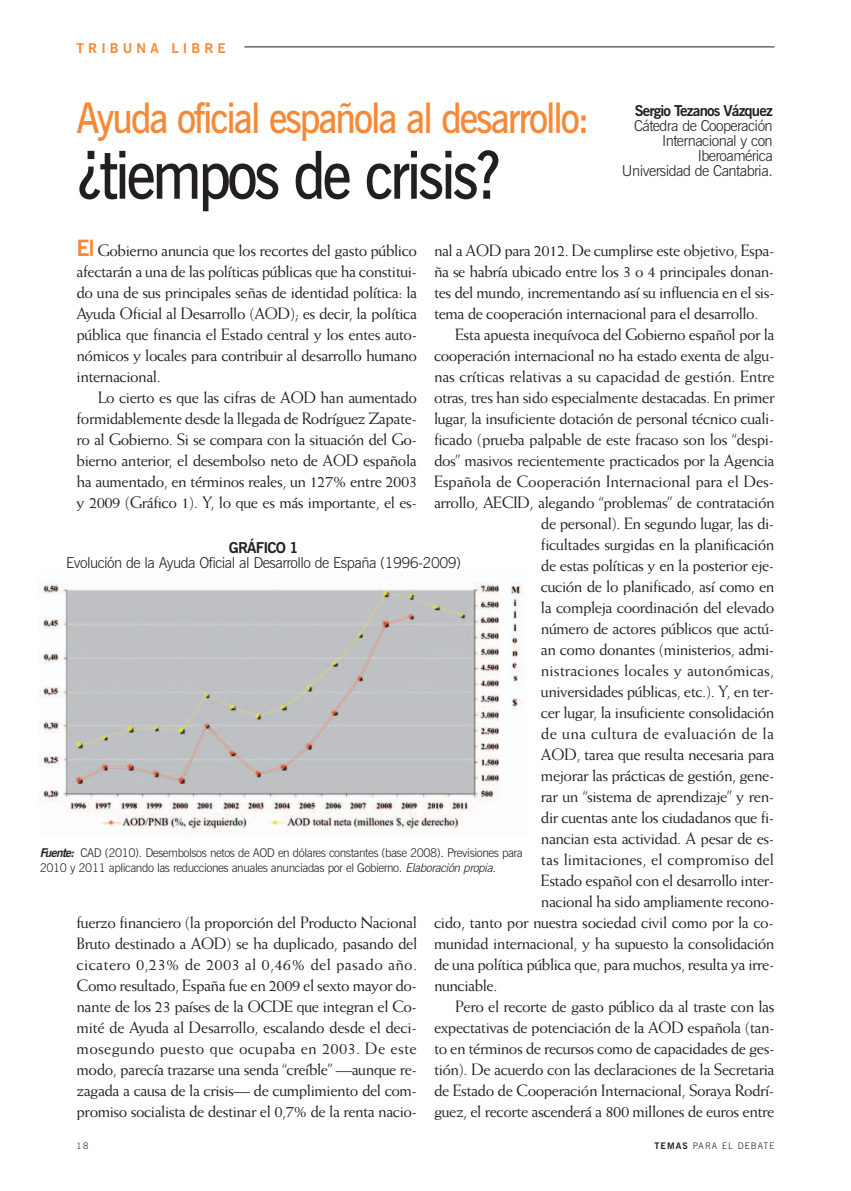
<style>
.page{position:relative;width:851px;height:1191px;background:#fff}
.page>*{position:absolute;margin:0;border:0;box-sizing:border-box;transform-origin:0 0}
.t1{font:600 66px "News Gothic BT";letter-spacing:-.055em;color:#231f20;scale:.9 1}
.t2{font:600 42px "News Gothic BT";letter-spacing:-.055em;color:#f58938;scale:.9 1}
.t3{font:16.5px/21px "Weiss Std";letter-spacing:-.03em;color:#231f20;text-align:justify}
.t4{font:16.5px "Weiss Std";letter-spacing:-.01em;color:#231f20}
.t5{font:16.5px "Weiss Std";color:#231f20}
.t6{font:16.5px "Weiss Std";letter-spacing:-.005em;color:#231f20}
.t7{font:16.5px "Weiss Std";letter-spacing:.015em;color:#231f20}
.t8{font:300 15px/15px "News Gothic BT";letter-spacing:-.035em;color:#231f20;text-align:right}
.t9{font:700 15px "News Gothic BT";letter-spacing:-.055em;color:#231f20}
.t10{font:700 13.5px "News Gothic BT";letter-spacing:.305em;color:#f58938}
.t11{font:300 12px/15px "News Gothic BT";letter-spacing:-.035em;color:#231f20}
.t12{font:300 9px "News Gothic BT";letter-spacing:.12em;color:#231f20}
.s1{font-family:"News Gothic BT";font-weight:700;font-size:22.5px;color:#f58938}
.s2{font-weight:700;font-style:italic}
.s3{font-style:italic}
.s4{font-weight:700}
</style>
<div class="page">
<hr style="left:244px;top:47px;width:530px;height:1px;background:#231f20">
<img style="left:39px;top:583px;width:484px;height:251px">
<p class="t10" style="left:77px;top:40px;width:150px">TRIBUNA LIBRE</p>
<h2 class="t2" style="left:77px;top:94px;width:571px">Ayuda oficial española al desarrollo:</h2>
<h1 class="t1" style="left:77px;top:137px;width:473px">¿tiempos de crisis?</h1>
<p class="t9" style="left:634px;top:102px;width:139px">Sergio Tezanos Vázquez</p>
<p class="t8" style="left:621px;top:118px;width:152px">Cátedra de Cooperación<br>Internacional y con<br>Iberoamérica<br>Universidad de Cantabria.</p>
<p class="t3" style="left:77px;top:241px;width:342px"><span class="s1">El</span> Gobierno anuncia que los recortes del gasto público afectarán a una de las políticas públicas que ha constitui&shy;do una de sus principales señas de identidad política: la Ayuda Oficial al Desarrollo (AOD); es decir, la política pública que financia el Estado central y los entes auto&shy;nómicos y locales para contribuir al desarrollo humano internacional.</p>
<p class="t3" style="left:77px;top:388px;width:342px;text-indent:21px">Lo cierto es que las cifras de AOD han aumentado formidablemente desde la llegada de Rodríguez Zapate&shy;ro al Gobierno. Si se compara con la situación del Go&shy;bierno anterior, el desembolso neto de AOD española ha aumentado, en términos reales, un 127% entre 2003 y 2009 (Gráfico 1). Y, lo que es más importante, el es-</p>
<p class="t3" style="left:434px;top:241px;width:342px">nal a AOD para 2012. De cumplirse este objetivo, Espa-</p>
<p class="t3" style="left:434px;top:262px;width:342px">ña se habría ubicado entre los 3 o 4 principales donan-</p>
<p class="t3" style="left:434px;top:283px;width:342px">tes del mundo, incrementando así su influencia en el sis-</p>
<p class="t3" style="left:434px;top:304px;width:326px">tema de cooperación internacional para el desarrollo.</p>
<p class="t3" style="left:455px;top:325px;width:321px">Esta apuesta inequívoca del Gobierno español por la</p>
<p class="t3" style="left:434px;top:346px;width:342px">cooperación internacional no ha estado exenta de algu-</p>
<p class="t3" style="left:434px;top:367px;width:342px">nas críticas relativas a su capacidad de gestión. Entre</p>
<p class="t3" style="left:434px;top:388px;width:342px">otras, tres han sido especialmente destacadas. En primer</p>
<p class="t3" style="left:434px;top:409px;width:342px">lugar, la insuficiente dotación de personal técnico cuali-</p>
<p class="t3" style="left:434px;top:430px;width:342px">ficado (prueba palpable de este fracaso son los “despi-</p>
<p class="t3" style="left:434px;top:451px;width:342px">dos” masivos recientemente practicados por la Agencia</p>
<p class="t4" style="left:434px;top:475px;width:342px">Española de Cooperación Internacional para el Des-</p>
<p class="t3" style="left:434px;top:493px;width:342px">arrollo, AECID, alegando “problemas” de contratación</p>
<p class="t3" style="left:541px;top:514px;width:235px">de personal). En segundo lugar, las di-</p>
<p class="t3" style="left:541px;top:535px;width:235px">ficultades surgidas en la planificación</p>
<p class="t3" style="left:541px;top:556px;width:235px">de estas políticas y en la posterior eje-</p>
<p class="t3" style="left:541px;top:577px;width:235px">cución de lo planificado, así como en</p>
<p class="t3" style="left:541px;top:598px;width:235px">la compleja coordinación del elevado</p>
<p class="t3" style="left:541px;top:619px;width:235px">número de actores públicos que actú-</p>
<p class="t3" style="left:541px;top:640px;width:235px">an como donantes (ministerios, admi-</p>
<p class="t5" style="left:541px;top:664px;width:235px">nistraciones locales y autonómicas,</p>
<p class="t3" style="left:541px;top:682px;width:235px">universidades públicas, etc.). Y, en ter-</p>
<p class="t3" style="left:541px;top:703px;width:235px">cer lugar, la insuficiente consolidación</p>
<p class="t7" style="left:541px;top:727px;width:234px">de una cultura de evaluación de la</p>
<p class="t3" style="left:541px;top:745px;width:235px">AOD, tarea que resulta necesaria para</p>
<p class="t3" style="left:541px;top:766px;width:235px">mejorar las prácticas de gestión, gene-</p>
<p class="t3" style="left:541px;top:787px;width:235px">rar un “sistema de aprendizaje” y ren-</p>
<p class="t3" style="left:541px;top:808px;width:235px">dir cuentas ante los ciudadanos que fi-</p>
<p class="t3" style="left:541px;top:829px;width:235px">nancian esta actividad. A pesar de es-</p>
<p class="t6" style="left:541px;top:853px;width:234px">tas limitaciones, el compromiso del</p>
<p class="t3" style="left:541px;top:871px;width:235px">Estado español con el desarrollo inter-</p>
<p class="t3" style="left:541px;top:892px;width:235px">nacional ha sido ampliamente recono-</p>
<p class="t3" style="left:434px;top:913px;width:341px">cido, tanto por nuestra sociedad civil como por la co-</p>
<p class="t3" style="left:434px;top:934px;width:342px">munidad internacional, y ha supuesto la consolidación</p>
<p class="t3" style="left:434px;top:955px;width:342px">de una política pública que, para muchos, resulta ya irre-</p>
<p class="t3" style="left:434px;top:976px;width:65px">nunciable.</p>
<p class="t3" style="left:455px;top:997px;width:321px">Pero el recorte de gasto público da al traste con las</p>
<p class="t3" style="left:434px;top:1018px;width:342px">expectativas de potenciación de la AOD española (tan-</p>
<p class="t3" style="left:434px;top:1039px;width:342px">to en términos de recursos como de capacidades de ges-</p>
<p class="t3" style="left:434px;top:1060px;width:342px">tión). De acuerdo con las declaraciones de la Secretaria</p>
<p class="t3" style="left:434px;top:1081px;width:342px">de Estado de Cooperación Internacional, Soraya Rodrí-</p>
<p class="t3" style="left:434px;top:1102px;width:342px">guez, el recorte ascenderá a 800 millones de euros entre</p>
<p class="t9" style="left:229px;top:539px;width:71px">GRÁFICO 1</p>
<p class="t8" style="left:66px;top:555px;width:396px">Evolución de la Ayuda Oficial al Desarrollo de España (1996-2009)</p>
<p class="t11" style="left:40px;top:845px;width:484px"><span class="s2">Fuente:</span> CAD (2010). Desembolsos netos de AOD en dólares constantes (base 2008). Previsiones para<br>2010 y 2011 aplicando las reducciones anuales anunciadas por el Gobierno. <span class="s3">Elaboraciónpropia.</span></p>
<p class="t3" style="left:77px;top:913px;width:342px">fuerzo financiero (la proporción del Producto Nacional Bruto destinado a AOD) se ha duplicado, pasando del cicatero 0,23% de 2003 al 0,46% del pasado año.<br>Como resultado, España fue en 2009 el sexto mayor do&shy;nante de los 23 países de la OCDE que integran el Co&shy;mité de Ayuda al Desarrollo, escalando desde el deci&shy;mosegundo puesto que ocupaba en 2003. De este modo, parecía trazarse una senda “creíble” —aunque re&shy;zagada a causa de la crisis— de cumplimiento del com&shy;promiso socialista de destinar el 0,7% de la renta nacio-</p>
<p class="t12" style="left:77px;top:1140px;width:13px">18</p>
<p class="t12" style="left:654px;top:1140px;width:121px"><span class="s4">TEMAS</span> PARA EL DEBATE</p>
</div>
